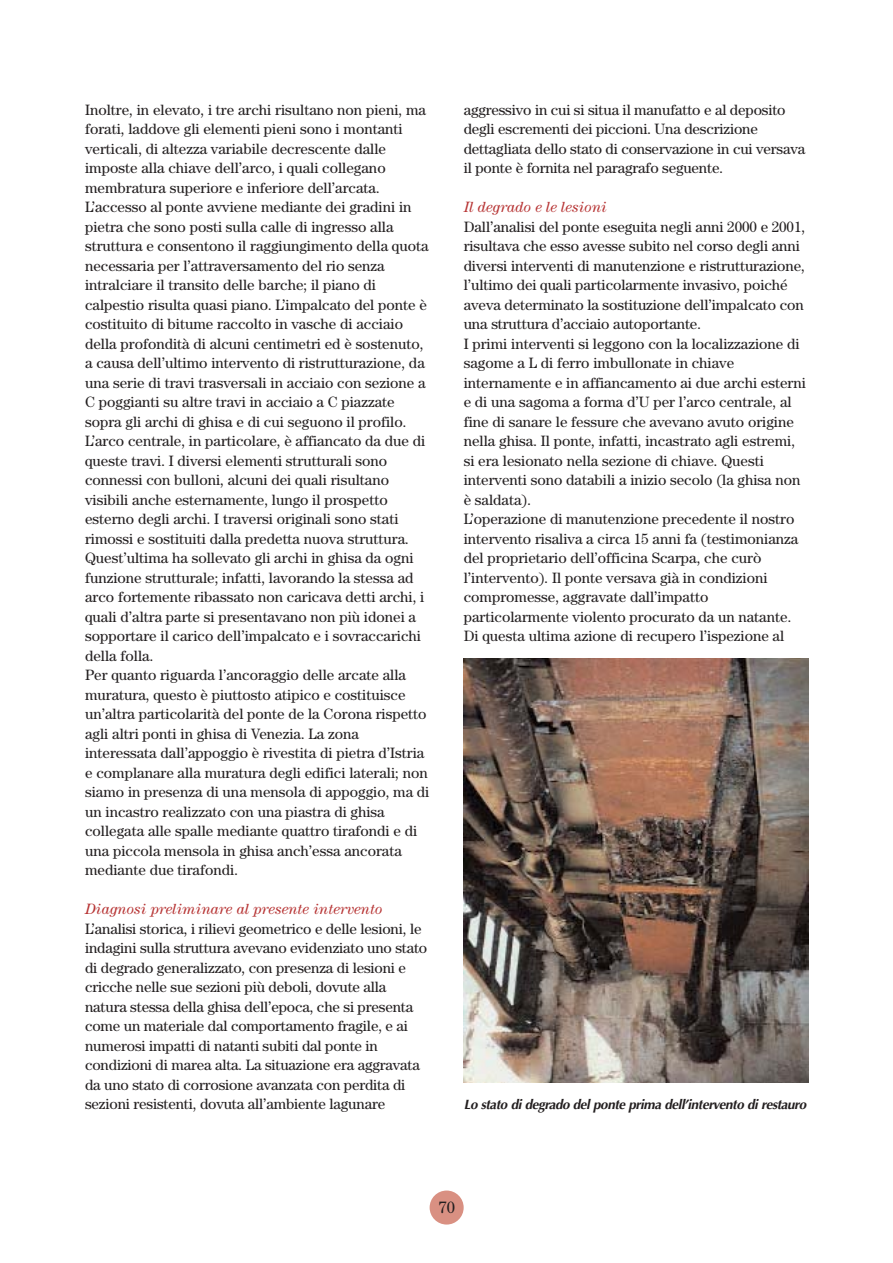
<style>
.page{position:relative;width:893px;height:1263px;background:#fff}
.page>*{position:absolute;margin:0;border:0;box-sizing:border-box;transform-origin:0 0}
.t1{font:16.5px "Century";color:#231f20}
.t2{font:15px/19.5px "Century";color:#231f20}
.t3{font:italic 15px "Century";color:#b73535}
.t4{font:italic 700 13.5px "Optima";letter-spacing:-.035em;color:#231f20}
</style>
<div class="page">
<div style="left:429px;top:1191px;width:34px;height:34px;background:#d99082;border-radius:50%"></div>
<img style="left:463px;top:658px;width:345px;height:425px">
<p class="t2" style="left:85px;top:101px;width:346px">Inoltre, in elevato, i tre archi risultano non pieni, ma forati, laddove gli elementi pieni sono i montanti verticali, di altezza variabile decrescente dalle imposte alla chiave dell’arco, i quali collegano membratura superiore e inferiore dell’arcata.<br>L’accesso al ponte avviene mediante dei gradini in pietra che sono posti sulla calle di ingresso alla struttura e consentono il raggiungimento della quota necessaria per l’attraversamento del rio senza intralciare il transito delle barche; il piano di calpestio risulta quasi piano. L’impalcato del ponte è costituito di bitume raccolto in vasche di acciaio della profondità di alcuni centimetri ed è sostenuto, a causa dell’ultimo intervento di ristrutturazione, da una serie di travi trasversali in acciaio con sezione a C poggianti su altre travi in acciaio a C piazzate sopra gli archi di ghisa e di cui seguono il profilo.<br>L’arco centrale, in particolare, è affiancato da due di queste travi. I diversi elementi strutturali sono connessi con bulloni, alcuni dei quali risultano visibili anche esternamente, lungo il prospetto esterno degli archi. I traversi originali sono stati rimossi e sostituiti dalla predetta nuova struttura.<br>Quest’ultima ha sollevato gli archi in ghisa da ogni funzione strutturale; infatti, lavorando la stessa ad arco fortemente ribassato non caricava detti archi, i quali d’altra parte si presentavano non più idonei a sopportare il carico dell’impalcato e i sovraccarichi della folla.<br>Per quanto riguarda l’ancoraggio delle arcate alla muratura, questo è piuttosto atipico e costituisce un’altra particolarità del ponte de la Corona rispetto agli altri ponti in ghisa di Venezia. La zona interessata dall’appoggio è rivestita di pietra d’Istria e complanare alla muratura degli edifici laterali; non siamo in presenza di una mensola di appoggio, ma di un incastro realizzato con una piastra di ghisa collegata alle spalle mediante quattro tirafondi e di una piccola mensola in ghisa anch’essa ancorata mediante due tirafondi.</p>
<p class="t3" style="left:85px;top:904px;width:299px">Diagnosi preliminare al presente intervento</p>
<p class="t2" style="left:85px;top:920px;width:344px">L’analisi storica, i rilievi geometrico e delle lesioni, le indagini sulla struttura avevano evidenziato uno stato di degrado generalizzato, con presenza di lesioni e cricche nelle sue sezioni più deboli, dovute alla natura stessa della ghisa dell’epoca, che si presenta come un materiale dal comportamento fragile, e ai numerosi impatti di natanti subiti dal ponte in condizioni di marea alta. La situazione era aggravata da uno stato di corrosione avanzata con perdita di sezioni resistenti, dovuta all’ambiente lagunare</p>
<p class="t2" style="left:463px;top:101px;width:343px">aggressivo in cui si situa il manufatto e al deposito degli escrementi dei piccioni. Una descrizione dettagliata dello stato di conservazione in cui versava il ponte è fornita nel paragrafo seguente.</p>
<p class="t3" style="left:463px;top:202px;width:145px">Il degrado e le lesioni</p>
<p class="t2" style="left:463px;top:218px;width:344px">Dall’analisi del ponte eseguita negli anni 2000 e 2001, risultava che esso avesse subito nel corso degli anni diversi interventi di manutenzione e ristrutturazione, l’ultimo dei quali particolarmente invasivo, poiché aveva determinato la sostituzione dell’impalcato con una struttura d’acciaio autoportante.<br>I primi interventi si leggono con la localizzazione di sagome a L di ferro imbullonate in chiave internamente e in affiancamento ai due archi esterni e di una sagoma a forma d’U per l’arco centrale, al fine di sanare le fessure che avevano avuto origine nella ghisa. Il ponte, infatti, incastrato agli estremi, si era lesionato nella sezione di chiave. Questi interventi sono databili a inizio secolo (la ghisa non è saldata).<br>L’operazione di manutenzione precedente il nostro intervento risaliva a circa 15 anni fa (testimonianza del proprietario dell’officina Scarpa, che curò l’intervento). Il ponte versava già in condizioni compromesse, aggravate dall’impatto particolarmente violento procurato da un natante.<br>Di questa ultima azione di recupero l’ispezione al</p>
<p class="t4" style="left:463px;top:1098px;width:344px">Lo stato di degrado del ponte prima dell’intervento di restauro</p>
<p class="t1" style="left:438px;top:1201px;width:18px">70</p>
</div>
